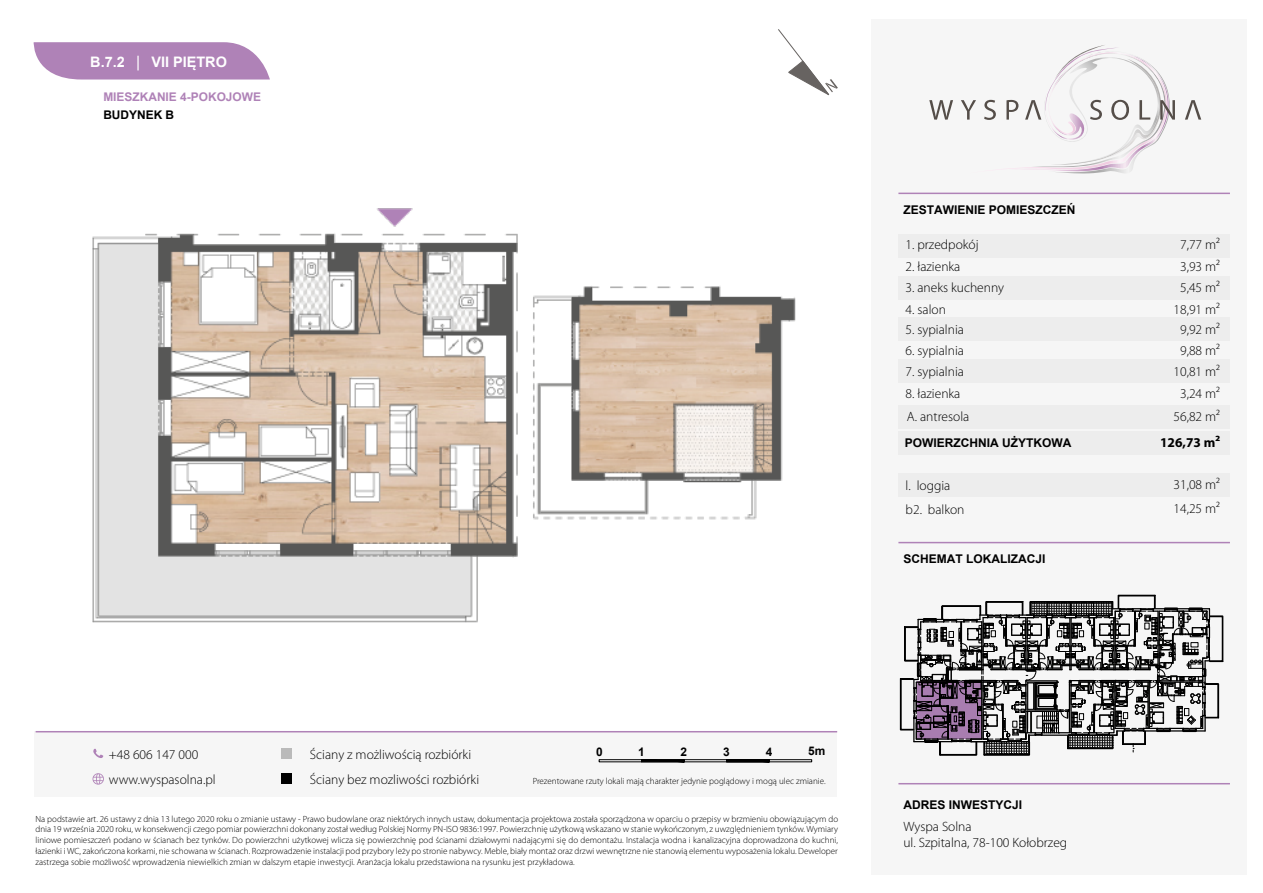
<style>
.page{position:relative;width:1263px;height:893px;background:#fff}
.page>*{position:absolute;margin:0;border:0;box-sizing:border-box;transform-origin:0 0}
.t1{font:700 14.4px "Arial";color:#fff}
.t2{font:300 13.5px/25.5px "Myriad Pro";color:#000}
.t3{font:700 13.5px "Myriad Pro";color:#000}
.t4{font:700 12px "Arial";color:#000}
.t5{font:700 12px "Arial";color:#af82b7}
.t6{font:700 11.85px "Arial";color:#000}
.t7{font:300 9px/10.8px "Myriad Pro";color:#000;text-align:justify}
.s1{font-weight:400;font-size:15.6px}
</style>
<div class="page">
<div style="left:34px;top:730px;width:803px;height:66px;background:#f6f6f6"></div>
<div style="left:871px;top:20px;width:376px;height:855px;background:#f6f6f6"></div>
<div style="left:898px;top:234px;width:332px;height:23px;background:#ededed"></div>
<div style="left:898px;top:276px;width:332px;height:23px;background:#ededed"></div>
<div style="left:898px;top:317px;width:332px;height:24px;background:#ededed"></div>
<div style="left:898px;top:359px;width:332px;height:23px;background:#ededed"></div>
<div style="left:898px;top:405px;width:332px;height:23px;background:#ededed"></div>
<div style="left:898px;top:474px;width:332px;height:23px;background:#ededed"></div>
<svg style="left:33px;top:42px;width:237px;height:37px;background:#b68ebd"></svg>
<svg style="left:929px;top:100px;width:24px;height:20px"></svg>
<svg style="left:1185px;top:100px;width:16px;height:20px"></svg>
<svg style="left:961px;top:45px;width:214px;height:129px"></svg>
<div style="left:599px;top:759px;width:43px;height:3px;border:1px solid #000"></div>
<div style="left:641px;top:759px;width:43px;height:3px;border:1px solid #000"></div>
<div style="left:684px;top:759px;width:43px;height:3px;border:1px solid #000"></div>
<div style="left:769px;top:759px;width:43px;height:3px;border:1px solid #000"></div>
<div style="left:727px;top:759px;width:42px;height:3px;border:1px solid #000"></div>
<hr style="left:898px;top:542px;width:332px;height:1px;background:#af82b7">
<div style="left:898px;top:431px;width:332px;height:23px;background:#ededed"></div>
<hr style="left:898px;top:193px;width:332px;height:1px;background:#af82b7">
<hr style="left:898px;top:783px;width:332px;height:1px;background:#af82b7">
<hr style="left:36px;top:731px;width:801px;height:1px;background:#af82b7">
<div style="left:281px;top:748px;width:11px;height:10px;background:#bababa"></div>
<div style="left:281px;top:773px;width:11px;height:11px;background:#000"></div>
<svg style="left:93px;top:748px;width:10px;height:10px"></svg>
<svg style="left:93px;top:773px;width:11px;height:11px"></svg>
<svg style="left:778px;top:29px;width:60px;height:66px"></svg>
<svg style="left:900px;top:595px;width:323px;height:160px"></svg>
<img style="left:92px;top:208px;width:704px;height:415px">
<h1 class="t1" style="left:90px;top:53px;width:138px">B.7.2 <span class="s1">|</span> VII PIĘTRO</h1>
<h3 class="t5" style="left:103px;top:89px;width:159px">MIESZKANIE 4-POKOJOWE</h3>
<h3 class="t4" style="left:103px;top:107px;width:72px">BUDYNEK B</h3>
<h3 class="t4" style="left:903px;top:202px;width:174px">ZESTAWIENIE POMIESZCZEŃ</h3>
<h2 class="t2" style="left:906px;top:232px;width:75px">1. przedpokój</h2>
<h2 class="t2" style="left:1180px;top:232px;width:41px">7,77 m²</h2>
<h2 class="t2" style="left:906px;top:253px;width:56px">2. łazienka</h2>
<h2 class="t2" style="left:1180px;top:253px;width:41px">3,93 m²</h2>
<h2 class="t2" style="left:906px;top:275px;width:100px">3. aneks kuchenny</h2>
<h2 class="t2" style="left:1180px;top:275px;width:41px">5,45 m²</h2>
<h2 class="t2" style="left:906px;top:297px;width:42px">4. salon</h2>
<h2 class="t2" style="left:1174px;top:297px;width:48px">18,91 m²</h2>
<h2 class="t2" style="left:906px;top:317px;width:60px">5. sypialnia</h2>
<h2 class="t2" style="left:1180px;top:317px;width:41px">9,92 m²</h2>
<h2 class="t2" style="left:906px;top:338px;width:60px">6. sypialnia</h2>
<h2 class="t2" style="left:1180px;top:338px;width:41px">9,88 m²</h2>
<h2 class="t2" style="left:906px;top:358px;width:60px">7. sypialnia</h2>
<h2 class="t2" style="left:1174px;top:358px;width:48px">10,81 m²</h2>
<h2 class="t2" style="left:907px;top:404px;width:64px">A. antresola</h2>
<h2 class="t2" style="left:1174px;top:404px;width:48px">56,82 m²</h2>
<h2 class="t2" style="left:906px;top:381px;width:56px">8. łazienka</h2>
<h2 class="t2" style="left:1180px;top:381px;width:41px">3,24 m²</h2>
<h3 class="t4" style="left:905px;top:434px;width:168px">POWIERZCHNIA UŻYTKOWA</h3>
<h2 class="t3" style="left:1160px;top:433px;width:62px">126,73 m²</h2>
<h2 class="t2" style="left:906px;top:473px;width:46px">l. loggia</h2>
<h2 class="t2" style="left:1174px;top:472px;width:48px">31,08 m²</h2>
<h2 class="t2" style="left:906px;top:497px;width:60px">b2. balkon</h2>
<h2 class="t2" style="left:1174px;top:495px;width:48px">14,25 m²</h2>
<h3 class="t4" style="left:903px;top:551px;width:143px">SCHEMAT LOKALIZACJI</h3>
<h2 class="t2" style="left:109px;top:741px;width:108px">+48 606 147 000 www.wyspasolna.pl</h2>
<h2 class="t2" style="left:310px;top:741px;width:171px">Ściany z możliwością rozbiórki<br>Ściany bez mozliwości rozbiórki</h2>
<h3 class="t6" style="left:596px;top:743px;width:8px">0</h3>
<h3 class="t6" style="left:638px;top:743px;width:8px">1</h3>
<h3 class="t6" style="left:681px;top:743px;width:8px">2</h3>
<h3 class="t6" style="left:723px;top:743px;width:8px">3</h3>
<h3 class="t6" style="left:766px;top:743px;width:8px">4</h3>
<h3 class="t6" style="left:808px;top:743px;width:19px">5m</h3>
<p class="t7" style="left:533px;top:775px;width:294px">Prezentowane rzuty lokali mają charakter jedynie poglądowy i mogą ulec zmianie.</p>
<p class="t7" style="left:36px;top:813px;width:804px">Na podstawie art. 26 ustawy z dnia 13 lutego 2020 roku o zmianie ustawy - Prawo budowlane oraz niektórych innych ustaw, dokumentacja projektowa została sporządzona w oparciu o przepisy w brzmieniu obowiązującym do dnia 19 września 2020 roku, w konsekwencji czego pomiar powierzchni dokonany został według Polskiej Normy PN-ISO 9836:1997. Powierzchnię użytkową wskazano w stanie wykończonym, z uwzględnieniem tynków. Wymiary liniowe pomieszczeń podano w ścianach bez tynków. Do powierzchni użytkowej wlicza się powierzchnię pod ścianami działowymi nadającymi się do demontażu. Instalacja wodna i kanalizacyjna doprowadzona do kuchni, łazienki i WC, zakończona korkami, nie schowana w ścianach. Rozprowadzenie instalacji pod przybory leży po stronie nabywcy. Meble, biały montaż oraz drzwi wewnętrzne nie stanowią elementu wyposażenia lokalu. Deweloper zastrzega sobie możliwość wprowadzenia niewielkich zmian w dalszym etapie inwestycji. Aranżacja lokalu przedstawiona na rysunku jest przykładowa.</p>
<h3 class="t4" style="left:903px;top:797px;width:120px">ADRES INWESTYCJI</h3>
<h2 class="t2" style="left:903px;top:818px;width:165px;line-height:16.2px">Wyspa Solna<br>ul. Szpitalna, 78-100 Kołobrzeg</h2>
</div>
